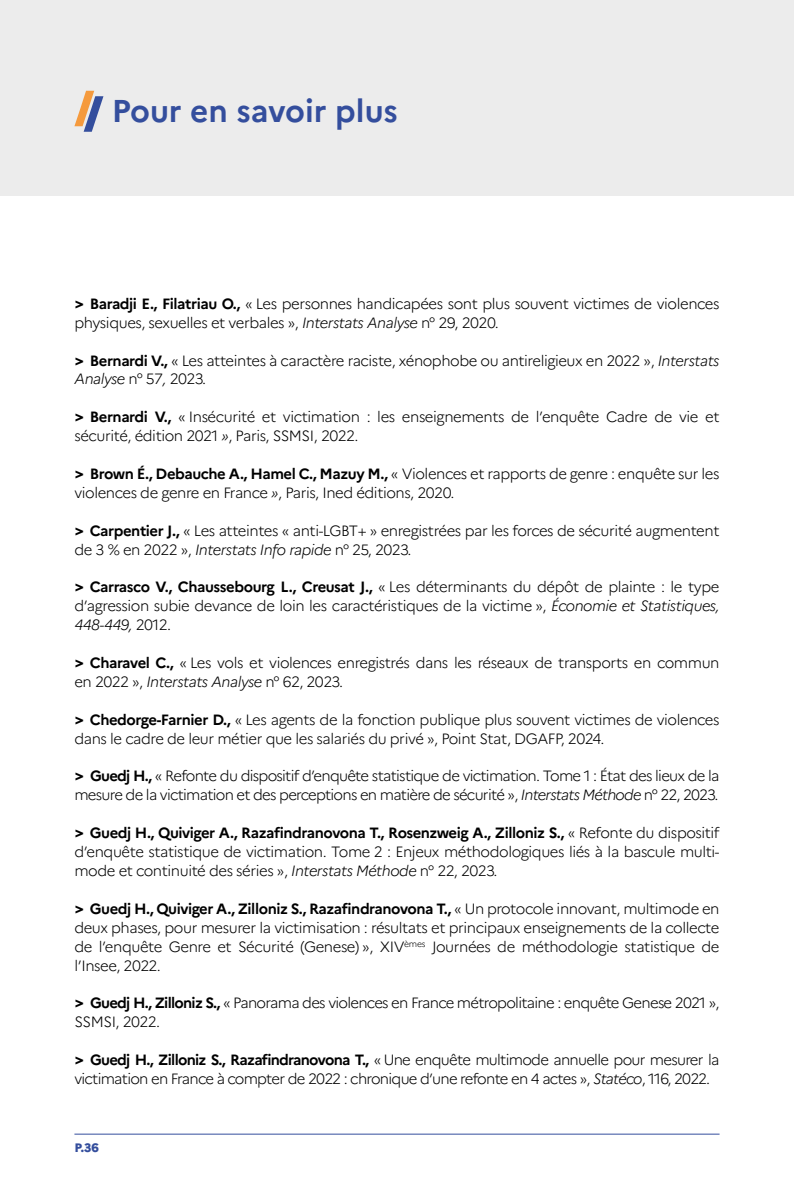
<style>
.page{position:relative;width:794px;height:1191px;background:#fff}
.page>*{position:absolute;margin:0;border:0;box-sizing:border-box;transform-origin:0 0}
.TITRE_-_PARTIE{font:700 31.5px "Marianne";color:#344e9d}
.t1{font:300 14.88px/18.9px "Marianne";letter-spacing:-.03em;color:#000}
.t2{font:300 14.88px/18.9px "Marianne";letter-spacing:-.05em;color:#000}
.t3{font:800 12.25px "Marianne";color:#344e9d}
.s1{font-family:"Avenir Next LT Pro";font-weight:700}
.s2{font-weight:700}
.s3{font-style:italic}
</style>
<div class="page">
<div style="left:0;top:0;width:794px;height:195px;background:#ececec"></div>
<svg style="left:74px;top:91px;width:29px;height:41px"></svg>
<hr style="left:74px;top:1133px;width:645px;height:1px;background:#344e9d">
<p class="TITRE_-_PARTIE" style="left:112px;top:92px;width:287px">Pour en savoir plus</p>
<p class="t1" style="left:74px;top:294px;width:646px"><span class="s1">&gt;</span> <span class="s2">Baradji E., Filatriau O.,</span> « Les personnes handicapées sont plus souvent victimes de violences physiques, sexuelles et verbales », <span class="s3">Interstats Analyse</span> n° 29, 2020.</p>
<p class="t1" style="left:74px;top:351px;width:646px"><span class="s1">&gt;</span> <span class="s2">Bernardi V.,</span> « Les atteintes à caractère raciste, xénophobe ou antireligieux en 2022 », <span class="s3">Interstats<br>Analyse</span> n° 57<span class="s3">,</span> 2023.</p>
<p class="t1" style="left:74px;top:407px;width:646px"><span class="s1">&gt;</span> <span class="s2">Bernardi V.,</span> « Insécurité et victimation : les enseignements de l’enquête Cadre de vie et sécurité, édition 2021 <span class="s3">»</span>, Paris, SSMSI, 2022.</p>
<p class="t1" style="left:74px;top:464px;width:646px"><span class="s1">&gt;</span> <span class="s2">Brown É., Debauche A., Hamel C., Mazuy M.,</span> « Violences et rapports de genre : enquête sur les violences de genre en France <span class="s3">»</span>, Paris, Ined éditions, 2020.</p>
<p class="t1" style="left:74px;top:521px;width:646px"><span class="s1">&gt;</span> <span class="s2">Carpentier J.,</span> « Les atteintes « anti-LGBT+ » enregistrées par les forces de sécurité augmentent de 3 % en 2022 », <span class="s3">Interstats Info rapide</span> n° 25, 2023.</p>
<p class="t1" style="left:74px;top:577px;width:646px;text-align:justify"><span class="s1">&gt;</span> <span class="s2">Carrasco V., Chaussebourg L., Creusat J.,</span> « Les déterminants du dépôt de plainte : le type d’agression subie devance de loin les caractéristiques de la victime », <span class="s3">Économie et Statistiques, 448-449,</span> 2012.</p>
<p class="t1" style="left:74px;top:653px;width:646px"><span class="s1">&gt;</span> <span class="s2">Charavel C.,</span> « Les vols et violences enregistrés dans les réseaux de transports en commun en 2022 », <span class="s3">Interstats Analyse</span> n° 62, 2023.</p>
<p class="t1" style="left:74px;top:710px;width:646px"><span class="s1">&gt;</span> <span class="s2">Chedorge-Farnier D.,</span> « Les agents de la fonction publique plus souvent victimes de violences dans le cadre de leur métier que les salariés du privé », Point Stat, DGAFP, 2024.</p>
<p class="t2" style="left:74px;top:766px;width:646px"><span class="s1">&gt;</span> <span class="s2">Guedj H.,</span> « Refonte du dispositif d’enquête statistique de victimation. Tome 1 : État des lieux de la mesure de la victimation et des perceptions en matière de sécurité », <span class="s3">Interstats Méthode</span> n° 22, 2023.</p>
<p class="t1" style="left:74px;top:823px;width:646px;text-align:justify"><span class="s1">&gt;</span> <span class="s2">Guedj H., Quiviger A., Razafindranovona T., Rosenzweig A., Zilloniz S.,</span> « Refonte du dispositif d’enquête statistique de victimation. Tome 2 : Enjeux méthodologiques liés à la bascule multi&shy;mode et continuité des séries », <span class="s3">Interstats Méthode</span> n° 22, 2023.</p>
<p class="t1" style="left:74px;top:899px;width:646px;text-align:justify"><span class="s1">&gt;</span> <span class="s2">Guedj H., Quiviger A., Zilloniz S., Razafindranovona T.,</span> « Un protocole innovant, multimode en deux phases, pour mesurer la victimisation : résultats et principaux enseignements de la collecte de l’enquête Genre et Sécurité (Genese) », XIV<sup>èmes</sup> Journées de méthodologie statistique de l’Insee, 2022.</p>
<p class="t2" style="left:74px;top:993px;width:646px"><span class="s1">&gt;</span> <span class="s2">Guedj H., Zilloniz S.,</span> « Panorama des violences en France métropolitaine : enquête Genese 2021 »,<br>SSMSI, 2022.</p>
<p class="t2" style="left:74px;top:1050px;width:646px"><span class="s1">&gt;</span> <span class="s2">Guedj H., Zilloniz S., Razafindranovona T.,</span> « Une enquête multimode annuelle pour mesurer la victimation en France à compter de 2022 : chronique d’une refonte en 4 actes », <span class="s3">Statéco</span>, 116, 2022.</p>
<p class="t3" style="left:74px;top:1139px;width:26px">P.36</p>
</div>
